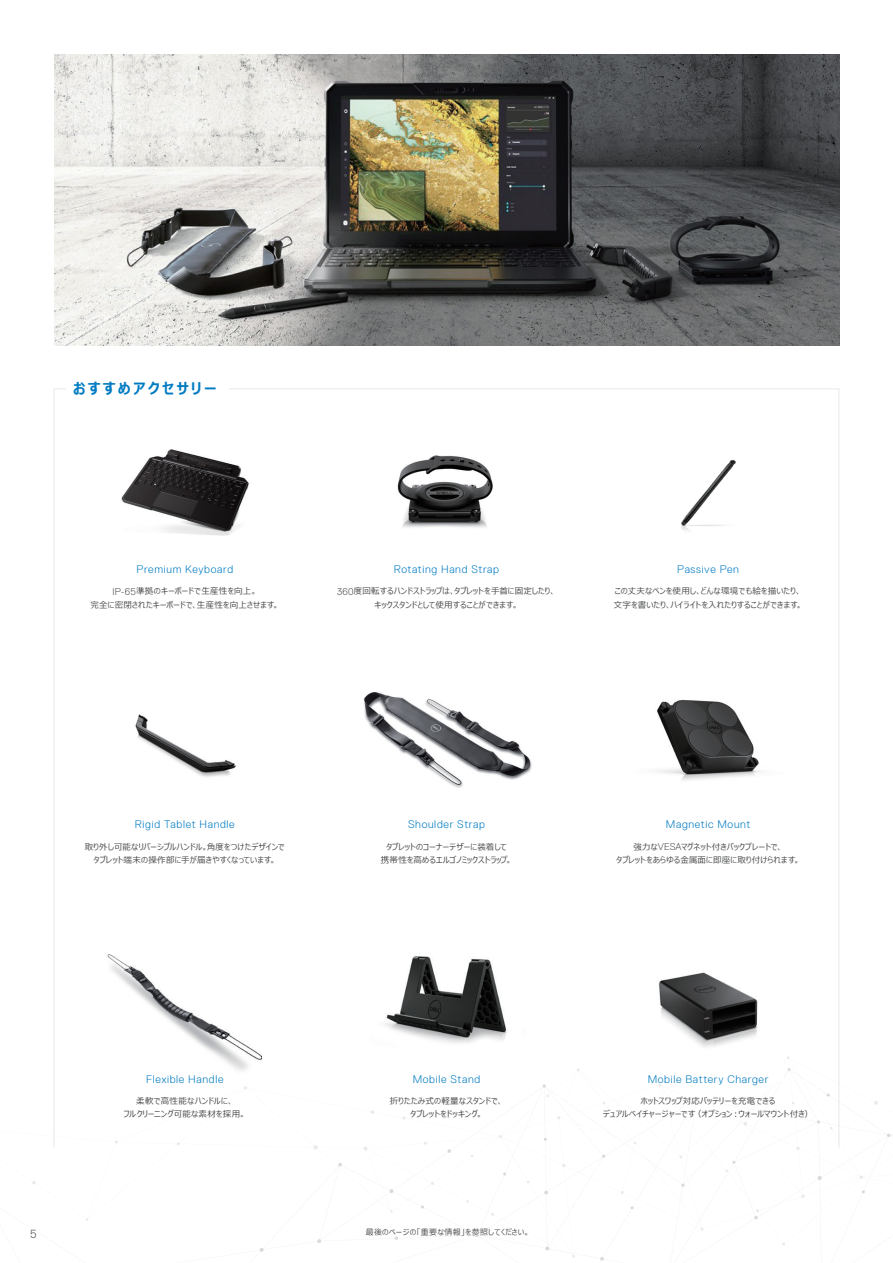
<style>
.page{position:relative;width:893px;height:1263px;background:#fff}
.page>*{position:absolute;margin:0;border:0;box-sizing:border-box;transform-origin:0 0}
.t1{font:700 14.85px "Meiryo UI";letter-spacing:.16em;color:#007bc2}
.t2{font:300 11.7px "Dell Replica";color:#4b4c4d}
.t3{font:300 10.95px "Dell Replica";letter-spacing:.06em;color:#007bc2}
.t4{font:8.55px/13.5px "Meiryo UI";letter-spacing:.02em;color:#4b4c4d;text-align:center}
.t5{font:7.95px "Meiryo UI";letter-spacing:.04em;color:#4b4c4d}
.s1{font-family:"Dell Replica";font-weight:300;font-size:9.75px}
</style>
<div class="page">
<svg style="left:818px;top:1176px;width:4px;height:4px"></svg>
<svg style="left:887px;top:1133px;width:4px;height:4px"></svg>
<svg style="left:695px;top:1097px;width:4px;height:4px"></svg>
<svg style="left:542px;top:1084px;width:4px;height:4px"></svg>
<svg style="left:600px;top:1257px;width:4px;height:4px"></svg>
<svg style="left:544px;top:1190px;width:4px;height:4px"></svg>
<svg style="left:389px;top:1189px;width:4px;height:4px"></svg>
<svg style="left:260px;top:1248px;width:4px;height:4px"></svg>
<svg style="left:545px;top:1246px;width:4px;height:4px"></svg>
<svg style="left:754px;top:1209px;width:5px;height:10px"></svg>
<svg style="left:317px;top:1239px;width:4px;height:4px"></svg>
<svg style="left:338px;top:1163px;width:4px;height:3px"></svg>
<svg style="left:447px;top:1149px;width:4px;height:4px"></svg>
<svg style="left:475px;top:1233px;width:4px;height:4px"></svg>
<svg style="left:681px;top:1183px;width:4px;height:4px"></svg>
<svg style="left:725px;top:1161px;width:11px;height:11px"></svg>
<img style="left:54px;top:54px;width:785px;height:291px">
<img style="left:121px;top:449px;width:128px;height:87px">
<img style="left:135px;top:714px;width:101px;height:63px">
<img style="left:397px;top:455px;width:96px;height:73px">
<img style="left:364px;top:692px;width:168px;height:96px">
<img style="left:681px;top:459px;width:55px;height:72px">
<img style="left:655px;top:700px;width:108px;height:81px">
<img style="left:385px;top:956px;width:123px;height:87px">
<img style="left:107px;top:955px;width:154px;height:116px">
<img style="left:658px;top:972px;width:100px;height:75px">
<h1 class="t1" style="left:73px;top:378px;width:145px">おすすめアクセサリー</h1>
<p class="t3" style="left:137px;top:563px;width:98px">Premium Keyboard</p>
<p class="t4" style="left:90px;top:585px;width:190px"><span class="s1">IP-65</span>準拠のキーボードで生産性を向上。<br>完全に密閉されたキーボードで、生産性を向上させます。</p>
<p class="t3" style="left:394px;top:563px;width:107px">Rotating Hand Strap</p>
<p class="t4" style="left:337px;top:585px;width:220px"><span class="s1">360</span>度回転するハンドストラップは、タブレットを手首に固定したり、キックスタンドとして使用することができます。</p>
<p class="t3" style="left:677px;top:563px;width:63px">Passive Pen</p>
<p class="t4" style="left:614px;top:585px;width:190px;text-align:left">この丈夫なペンを使用し、どんな環境でも絵を描いたり、文字を書いたり、ハイライトを入れたりすることができます。</p>
<p class="t3" style="left:135px;top:819px;width:101px">Rigid Tablet Handle</p>
<p class="t4" style="left:85px;top:840px;width:201px">取り外し可能なリバーシブルハンドル。角度をつけたデザインでタブレット端末の操作部に手が届きやすくなっています。</p>
<p class="t3" style="left:408px;top:819px;width:78px">Shoulder Strap</p>
<p class="t4" style="left:381px;top:840px;width:133px">タブレットのコーナーテザーに装着して携帯性を高めるエルゴノミックストラップ。</p>
<p class="t3" style="left:666px;top:819px;width:86px">Magnetic Mount</p>
<p class="t4" style="left:616px;top:840px;width:185px">強力な<span class="s1">VESA</span>マグネット付きバックプレートで、<br>タブレットをあらゆる金属面に即座に取り付けられます。</p>
<p class="t3" style="left:146px;top:1073px;width:79px">Flexible Handle</p>
<p class="t4" style="left:124px;top:1094px;width:124px">柔軟で高性能なハンドルに、<br>フルクリーニング可能な素材を採用。</p>
<p class="t3" style="left:413px;top:1073px;width:69px">Mobile Stand</p>
<p class="t4" style="left:390px;top:1094px;width:115px">折りたたみ式の軽量なスタンドで、タブレットをドッキング。</p>
<h2 class="t2" style="left:30px;top:1227px;width:8px">5</h2>
<p class="t5" style="left:366px;top:1226px;width:166px">最後のページの「重要な情報」を参照してください。</p>
<p class="t3" style="left:648px;top:1073px;width:122px">Mobile Battery Charger</p>
<p class="t4" style="left:603px;top:1094px;width:211px">ホットスワップ対応バッテリーを充電できる<br>デュアルベイチャージャーです（オプション：ウォールマウント付き）</p>
</div>
